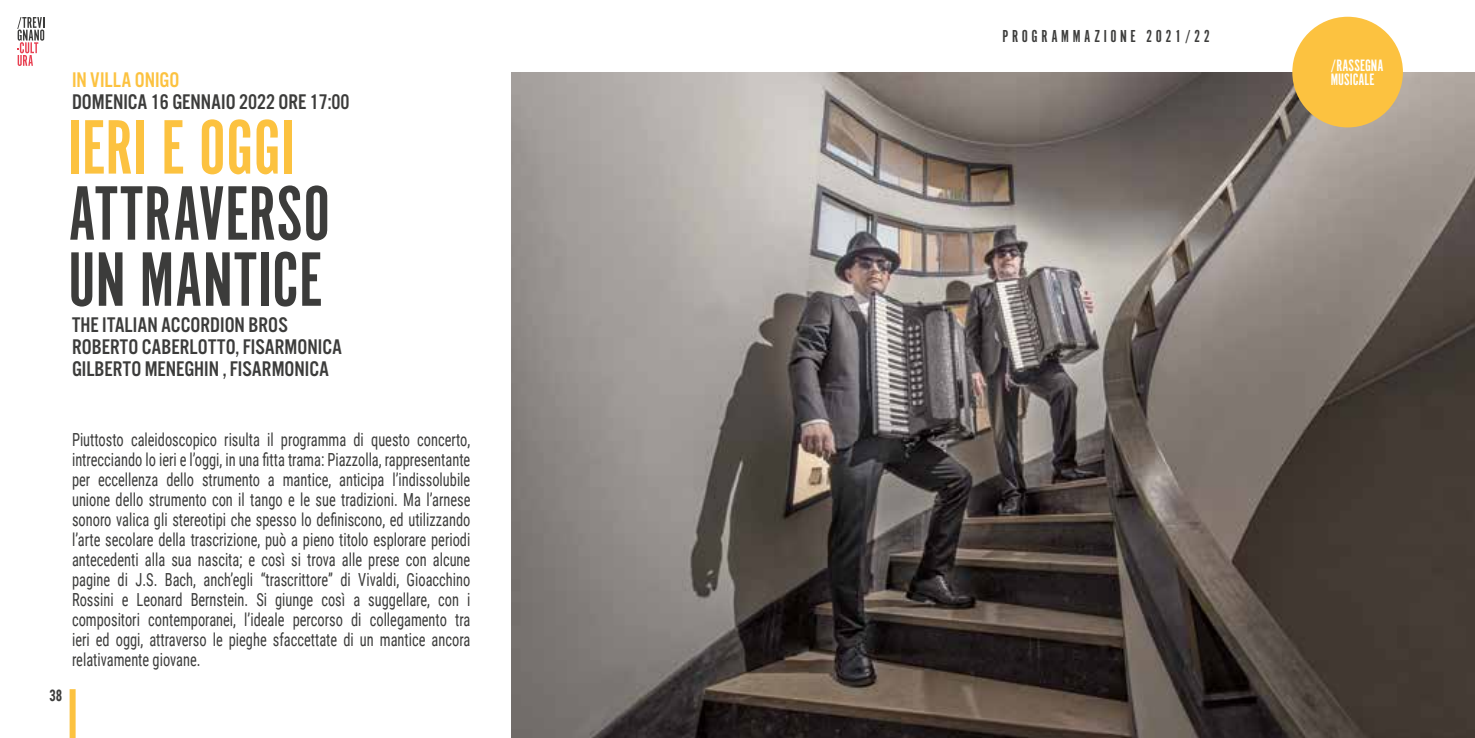
<style>
.page{position:relative;width:1475px;height:738px;background:#fff}
.page>*{position:absolute;margin:0;border:0;box-sizing:border-box;transform-origin:0 0}
.t1{font:80px/66px "Alternate Got No 1 D";color:#3c3c3b}
.t2{font:80px "Alternate Got No 1 D";color:#fcc240}
.t3{font:22px/22px "Alternate Got No 3 D";color:#3c3c3b}
.t4{font:22px "Alternate Got No 3 D";color:#fcc240}
.t5{font:18px/20px "Roboto Condensed";color:#3c3c3b;text-align:justify;scale:.8 1}
.t6{font:18px "Alternate Got No 1 D";letter-spacing:.2em;color:#3c3c3b}
.t7{font:17.2px/14px "Alternate Got No 1 D";color:#fff}
.t8{font:700 16px "Roboto Condensed";color:#3c3c3b;scale:.8 1}
</style>
<div class="page">
<svg style="left:17px;top:17px;width:27px;height:49px"></svg>
<div style="left:70px;top:688px;width:6px;height:49px;background:#fcc240"></div>
<img style="left:511px;top:72px;width:963px;height:665px">
<div style="left:1291px;top:17px;width:111px;height:110px;background:#fcc240;border-radius:50%"></div>
<p class="t4" style="left:72px;top:68px;width:109px">IN VILLA ONIGO</p>
<p class="t3" style="left:72px;top:91px;width:279px">DOMENICA 16 GENNAIO 2022 ORE 17:00</p>
<h1 class="t2" style="left:68px;top:105px;width:228px">IERI E OGGI</h1>
<h1 class="t1" style="left:68px;top:182px;width:264px">ATTRAVERSO<br>UN MANTICE</h1>
<p class="t3" style="left:72px;top:314px;width:271px">THE ITALIAN ACCORDION BROS<br>ROBERTO CABERLOTTO, FISARMONICA<br>GILBERTO MENEGHIN , FISARMONICA</p>
<p class="t8" style="left:49px;top:683px;width:18px">38</p>
<p class="t5" style="left:72px;top:428px;width:499px">Piuttosto caleidoscopico risulta il programma di questo concerto, intrecciando lo ieri e l’oggi, in una fitta trama: Piazzolla, rappresentante per eccellenza dello strumento a mantice, anticipa l’indissolubile unione dello strumento con il tango e le sue tradizioni. Ma l’arnese sonoro valica gli stereotipi che spesso lo definiscono, ed utilizzando l’arte secolare della trascrizione, può a pieno titolo esplorare periodi antecedenti alla sua nascita; e così si trova alle prese con alcune pagine di J.S. Bach, anch’egli “trascrittore” di Vivaldi, Gioacchino Rossini e Leonard Bernstein. Si giunge così a suggellare, con i compositori contemporanei, l’ideale percorso di collegamento tra ieri ed oggi, attraverso le pieghe sfaccettate di un mantice ancora relativamente giovane.</p>
<p class="t6" style="left:1002px;top:27px;width:209px">PROGRAMMAZIONE 2021/22</p>
<p class="t7" style="left:1330px;top:58px;width:54px">/RASSEGNA<br>MUSICALE</p>
</div>
